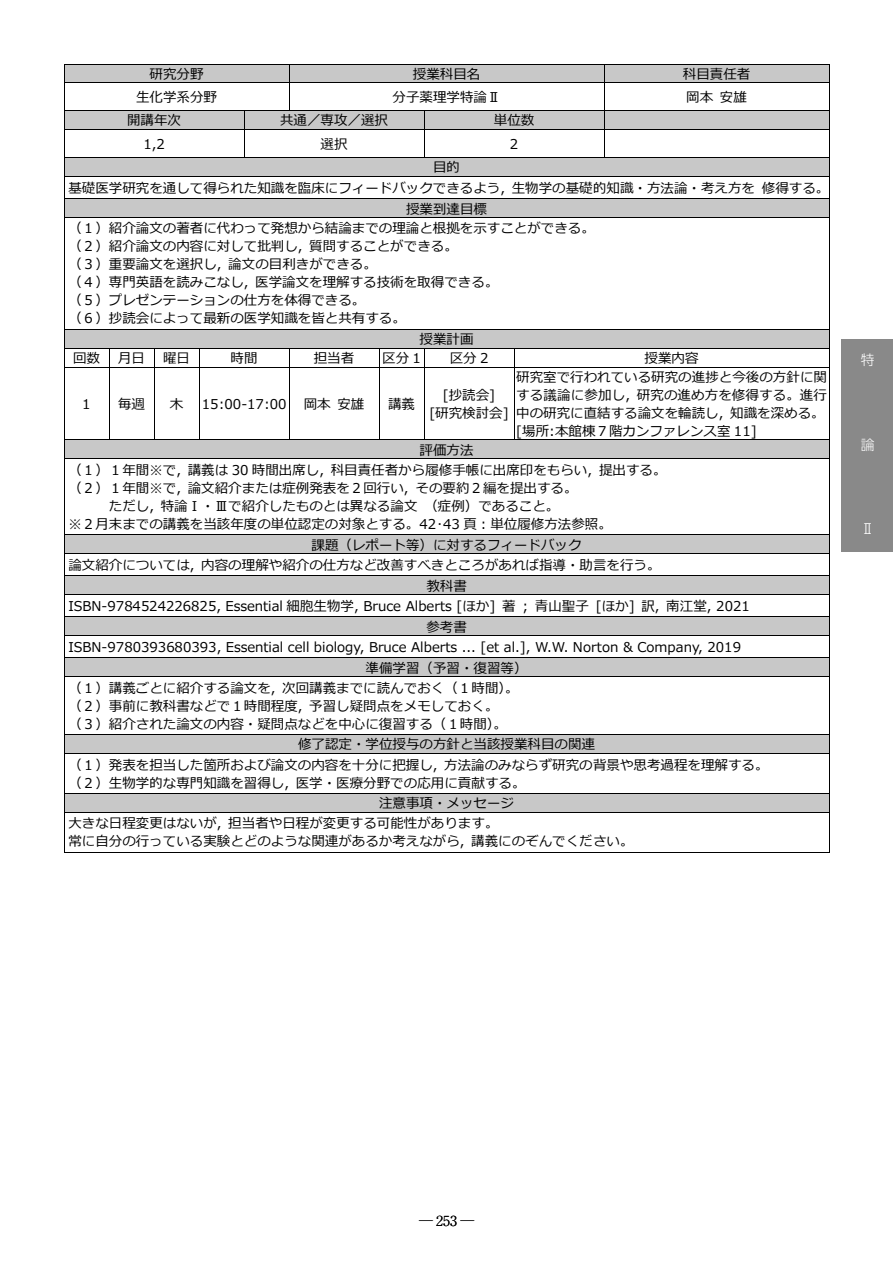
<style>
.page{position:relative;width:893px;height:1263px;background:#fff}
.page>*{position:absolute;margin:0;border:0;box-sizing:border-box;transform-origin:0 0}
.t1{font:300 13.8px "Ryumin Pr 6 N";color:#000}
.t2{font:300 13.8px "UD Shin Go Pro";color:#fff}
.t3{font:13.5px/18px "Meiryo";color:#000}
</style>
<div class="page">
<div style="left:64px;top:64px;width:225px;height:18px;background:#c8c8c8"></div>
<div style="left:289px;top:64px;width:315px;height:18px;background:#c8c8c8"></div>
<div style="left:604px;top:64px;width:225px;height:18px;background:#c8c8c8"></div>
<hr style="left:64px;top:64px;width:540px;height:1px;background:#000">
<hr style="left:604px;top:64px;width:225px;height:1px;background:#000">
<hr style="left:64px;top:82px;width:540px;height:1px;background:#000">
<hr style="left:604px;top:82px;width:225px;height:1px;background:#000">
<svg style="left:289px;top:65px;width:1px;height:45px"></svg>
<div style="left:64px;top:111px;width:180px;height:18px;background:#c8c8c8"></div>
<div style="left:244px;top:111px;width:180px;height:18px;background:#c8c8c8"></div>
<div style="left:424px;top:111px;width:180px;height:18px;background:#c8c8c8"></div>
<div style="left:604px;top:111px;width:225px;height:18px;background:#c8c8c8"></div>
<hr style="left:64px;top:110px;width:540px;height:1px;background:#000">
<hr style="left:604px;top:110px;width:225px;height:1px;background:#000">
<hr style="left:64px;top:129px;width:540px;height:1px;background:#000">
<hr style="left:604px;top:129px;width:225px;height:1px;background:#000">
<svg style="left:244px;top:111px;width:1px;height:46px"></svg>
<svg style="left:424px;top:111px;width:1px;height:46px"></svg>
<svg style="left:604px;top:65px;width:1px;height:92px"></svg>
<div style="left:68px;top:158px;width:757px;height:18px;background:#c8c8c8"></div>
<hr style="left:64px;top:157px;width:540px;height:1px;background:#000">
<hr style="left:604px;top:157px;width:225px;height:1px;background:#000">
<hr style="left:64px;top:176px;width:765px;height:1px;background:#000">
<div style="left:68px;top:199px;width:757px;height:18px;background:#c8c8c8"></div>
<hr style="left:64px;top:198px;width:765px;height:1px;background:#000">
<svg style="left:64px;top:65px;width:1px;height:154px"></svg>
<hr style="left:64px;top:217px;width:765px;height:1px;background:#000">
<svg style="left:829px;top:64px;width:1px;height:155px"></svg>
<hr style="left:64px;top:219px;width:1px;height:110px;background:#000">
<hr style="left:829px;top:219px;width:1px;height:110px;background:#000">
<div style="left:68px;top:330px;width:757px;height:18px;background:#c8c8c8"></div>
<hr style="left:64px;top:329px;width:765px;height:1px;background:#000">
<hr style="left:64px;top:348px;width:450px;height:1px;background:#000">
<hr style="left:514px;top:348px;width:315px;height:1px;background:#000">
<svg style="left:64px;top:330px;width:1px;height:37px"></svg>
<svg style="left:109px;top:349px;width:1px;height:18px"></svg>
<svg style="left:154px;top:349px;width:1px;height:18px"></svg>
<svg style="left:199px;top:349px;width:1px;height:18px"></svg>
<svg style="left:289px;top:349px;width:1px;height:18px"></svg>
<svg style="left:379px;top:349px;width:1px;height:18px"></svg>
<svg style="left:424px;top:349px;width:1px;height:18px"></svg>
<svg style="left:514px;top:349px;width:1px;height:18px"></svg>
<hr style="left:64px;top:367px;width:450px;height:1px;background:#000">
<hr style="left:514px;top:367px;width:315px;height:1px;background:#000">
<svg style="left:829px;top:330px;width:1px;height:37px"></svg>
<hr style="left:64px;top:367px;width:1px;height:73px;background:#000">
<hr style="left:109px;top:367px;width:1px;height:73px;background:#000">
<hr style="left:154px;top:367px;width:1px;height:73px;background:#000">
<hr style="left:199px;top:367px;width:1px;height:73px;background:#000">
<hr style="left:289px;top:367px;width:1px;height:73px;background:#000">
<hr style="left:379px;top:367px;width:1px;height:73px;background:#000">
<hr style="left:424px;top:367px;width:1px;height:73px;background:#000">
<hr style="left:514px;top:367px;width:1px;height:73px;background:#000">
<hr style="left:829px;top:367px;width:1px;height:73px;background:#000">
<div style="left:68px;top:440px;width:757px;height:18px;background:#c8c8c8"></div>
<hr style="left:64px;top:440px;width:450px;height:1px;background:#000">
<hr style="left:514px;top:440px;width:315px;height:1px;background:#000">
<svg style="left:64px;top:441px;width:1px;height:19px"></svg>
<hr style="left:64px;top:458px;width:765px;height:1px;background:#000">
<svg style="left:829px;top:440px;width:1px;height:20px"></svg>
<hr style="left:64px;top:460px;width:1px;height:74px;background:#000">
<hr style="left:829px;top:460px;width:1px;height:74px;background:#000">
<div style="left:68px;top:535px;width:757px;height:18px;background:#c8c8c8"></div>
<hr style="left:64px;top:534px;width:765px;height:1px;background:#000">
<hr style="left:64px;top:553px;width:765px;height:1px;background:#000">
<div style="left:68px;top:576px;width:757px;height:18px;background:#c8c8c8"></div>
<hr style="left:64px;top:575px;width:765px;height:1px;background:#000">
<hr style="left:64px;top:594px;width:765px;height:1px;background:#000">
<div style="left:68px;top:617px;width:757px;height:18px;background:#c8c8c8"></div>
<hr style="left:64px;top:616px;width:765px;height:1px;background:#000">
<hr style="left:64px;top:635px;width:765px;height:1px;background:#000">
<div style="left:68px;top:658px;width:757px;height:18px;background:#c8c8c8"></div>
<hr style="left:64px;top:657px;width:765px;height:1px;background:#000">
<svg style="left:64px;top:535px;width:1px;height:143px"></svg>
<hr style="left:64px;top:676px;width:765px;height:1px;background:#000">
<svg style="left:829px;top:535px;width:1px;height:143px"></svg>
<hr style="left:64px;top:678px;width:1px;height:56px;background:#000">
<hr style="left:829px;top:678px;width:1px;height:56px;background:#000">
<div style="left:68px;top:735px;width:757px;height:18px;background:#c8c8c8"></div>
<hr style="left:64px;top:734px;width:765px;height:1px;background:#000">
<svg style="left:64px;top:735px;width:1px;height:20px"></svg>
<hr style="left:64px;top:753px;width:765px;height:1px;background:#000">
<svg style="left:829px;top:735px;width:1px;height:20px"></svg>
<hr style="left:64px;top:755px;width:1px;height:38px;background:#000">
<hr style="left:829px;top:755px;width:1px;height:38px;background:#000">
<div style="left:68px;top:794px;width:757px;height:18px;background:#c8c8c8"></div>
<hr style="left:64px;top:793px;width:765px;height:1px;background:#000">
<svg style="left:64px;top:794px;width:1px;height:20px"></svg>
<hr style="left:64px;top:812px;width:765px;height:1px;background:#000">
<svg style="left:829px;top:794px;width:1px;height:20px"></svg>
<hr style="left:64px;top:814px;width:1px;height:38px;background:#000">
<hr style="left:829px;top:814px;width:1px;height:38px;background:#000">
<hr style="left:64px;top:852px;width:765px;height:1px;background:#000">
<div style="left:842px;top:339px;width:51px;height:213px;background:#898989"></div>
<p class="t3" style="left:150px;top:66px;width:55px">研究分野</p>
<p class="t3" style="left:413px;top:66px;width:69px">授業科目名</p>
<p class="t3" style="left:683px;top:66px;width:69px">科目責任者</p>
<p class="t3" style="left:136px;top:89px;width:82px">生化学系分野</p>
<p class="t3" style="left:393px;top:89px;width:109px">分⼦薬理学特論Ⅱ</p>
<p class="t3" style="left:686px;top:89px;width:62px">岡本 安雄</p>
<p class="t3" style="left:127px;top:112px;width:55px">開講年次</p>
<p class="t3" style="left:280px;top:112px;width:110px">共通／専攻／選択</p>
<p class="t3" style="left:494px;top:112px;width:42px">単位数</p>
<p class="t3" style="left:143px;top:136px;width:23px">1,2</p>
<p class="t3" style="left:321px;top:136px;width:28px">選択</p>
<p class="t3" style="left:510px;top:136px;width:10px">2</p>
<p class="t3" style="left:433px;top:159px;width:28px">目的</p>
<p class="t3" style="left:68px;top:179px;width:762px">基礎医学研究を通して得られた知識を臨床にフィードバックできるよう, 生物学の基礎的知識・方法論・考え方を 修得する。</p>
<p class="t3" style="left:406px;top:200px;width:82px">授業到達目標</p>
<p class="t3" style="left:68px;top:220px;width:528px">（１）紹介論⽂の著者に代わって発想から結論までの理論と根拠を⽰すことができる。</p>
<p class="t3" style="left:68px;top:238px;width:432px">（２）紹介論⽂の内容に対して批判し, 質問することができる。<br>（３）重要論⽂を選択し, 論⽂の目利きができる。<br>（４）専門英語を読みこなし, 医学論⽂を理解する技術を取得できる。（５）プレゼンテーションの仕方を体得できる。<br>（６）抄読会によって最新の医学知識を皆と共有する。</p>
<p class="t3" style="left:420px;top:331px;width:55px">授業計画</p>
<p class="t3" style="left:73px;top:350px;width:28px">回数</p>
<p class="t3" style="left:118px;top:350px;width:28px">月日</p>
<p class="t3" style="left:163px;top:350px;width:28px">曜日</p>
<p class="t3" style="left:231px;top:350px;width:28px">時間</p>
<p class="t3" style="left:314px;top:350px;width:42px">担当者</p>
<p class="t3" style="left:382px;top:350px;width:40px">区分 1</p>
<p class="t3" style="left:450px;top:350px;width:40px">区分 2</p>
<p class="t3" style="left:645px;top:350px;width:55px">授業内容</p>
<p class="t3" style="left:82px;top:396px;width:10px">1</p>
<p class="t3" style="left:118px;top:396px;width:28px">毎週</p>
<p class="t3" style="left:170px;top:396px;width:15px">⽊</p>
<p class="t3" style="left:202px;top:396px;width:86px">15:00-17:00</p>
<p class="t3" style="left:304px;top:396px;width:62px">岡本 安雄</p>
<p class="t3" style="left:388px;top:396px;width:28px">講義</p>
<p class="t3" style="left:429px;top:387px;width:81px;text-align:center">[抄読会]<br>[研究検討会]</p>
<p class="t3" style="left:516px;top:369px;width:312px">研究室で⾏われている研究の進捗と今後の方針に関する議論に参加し, 研究の進め方を修得する。進⾏中の研究に直結する論⽂を輪読し, 知識を深める。[場所:本館棟７階カンファレンス室 11]</p>
<p class="t3" style="left:68px;top:441px;width:600px;line-height:20px;text-indent:351px">評価方法<br>（１）１年間※で, 講義は 30 時間出席し, 科目責任者から履修手帳に出席印をもらい, 提出する。</p>
<p class="t3" style="left:68px;top:479px;width:511px">（２）１年間※で, 論⽂紹介または症例発表を２回⾏い, その要約２編を提出する。</p>
<p class="t3" style="left:109px;top:497px;width:452px">ただし, 特論Ⅰ・Ⅲで紹介したものとは異なる論⽂ （症例）であること。</p>
<p class="t3" style="left:68px;top:515px;width:545px">※２月末までの講義を当該年度の単位認定の対象とする。42･43 ⾴︓単位履修方法参照。</p>
<p class="t3" style="left:312px;top:536px;width:271px">課題（レポート等）に対するフィードバック</p>
<p class="t3" style="left:68px;top:557px;width:594px">論⽂紹介については, 内容の理解や紹介の仕方など改善すべきところがあれば指導・助⾔を⾏う。</p>
<p class="t3" style="left:426px;top:577px;width:42px">教科書</p>
<p class="t3" style="left:68px;top:597px;width:683px">ISBN-9784524226825, Essential 細胞生物学, Bruce Alberts [ほか] 著 ; ⻘山聖⼦ [ほか] 訳, 南江堂, 2021</p>
<p class="t3" style="left:426px;top:618px;width:42px">参考書</p>
<p class="t3" style="left:68px;top:638px;width:674px">ISBN-9780393680393, Essential cell biology, Bruce Alberts ... [et al.], W.W. Norton &amp; Company, 2019</p>
<p class="t3" style="left:366px;top:659px;width:163px">準備学習（予習・復習等）</p>
<p class="t3" style="left:68px;top:679px;width:452px">（１）講義ごとに紹介する論⽂を, 次回講義までに読んでおく（１時間）。</p>
<p class="t3" style="left:68px;top:697px;width:440px">（２）事前に教科書などで１時間程度, 予習し疑問点をメモしておく。（３）紹介された論⽂の内容・疑問点などを中心に復習する（１時間）。</p>
<p class="t3" style="left:68px;top:735px;width:702px;line-height:20.1px;text-indent:230px">修了認定・学位授与の方針と当該授業科目の関連<br>（１）発表を担当した箇所および論⽂の内容を⼗分に把握し, 方法論のみならず研究の背景や思考過程を理解する。</p>
<p class="t3" style="left:68px;top:774px;width:459px">（２）生物学的な専門知識を習得し, 医学・医療分野での応⽤に貢献する。</p>
<p class="t3" style="left:379px;top:795px;width:136px">注意事項・メッセージ</p>
<p class="t3" style="left:68px;top:815px;width:432px">大きな日程変更はないが, 担当者や日程が変更する可能性があります。</p>
<p class="t3" style="left:68px;top:833px;width:567px">常に自分の⾏っている実験とどのような関連があるか考えながら, 講義にのぞんでください。</p>
<p class="t2" style="left:861px;top:349px;width:15px">特</p>
<p class="t2" style="left:861px;top:433px;width:15px">論</p>
<p class="t2" style="left:861px;top:518px;width:12px">Ⅱ</p>
<p class="t1" style="left:419px;top:1210px;width:57px">─ 253 ─</p>
</div>
